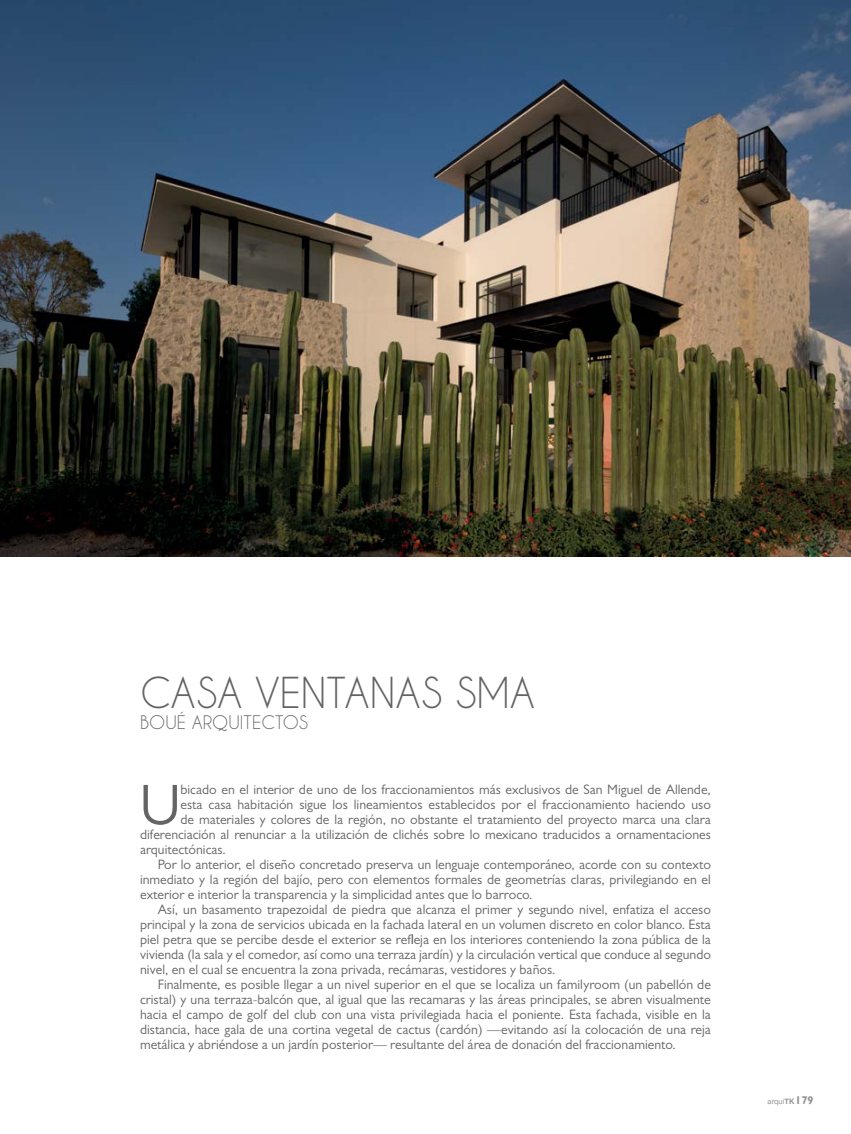
<style>
.page{position:relative;width:851px;height:1134px;background:#fff}
.page>*{position:absolute;margin:0;border:0;box-sizing:border-box;transform-origin:0 0}
.t1{font:57.75px "Gill Sans MT Pro";color:#636466}
.t2{font:40px "Caviar Dreams";color:#636466}
.t3{font:17.5px "Caviar Dreams";color:#636466}
.t4{font:13.75px "Gill Sans MT Pro";color:#636466}
.t5{font:7.5px "Helvetica Neue";letter-spacing:.005em;color:#939598}
.s1{font-weight:700}
.s2{font-family:"Gill Sans MT Pro";font-weight:700;font-size:11.25px}
</style>
<div class="page">
<img style="left:0;top:0;width:850px;height:557px">
<h2 class="t2" style="left:140px;top:669px;width:396px">CASA VENTANAS SMA</h2>
<p class="t3" style="left:140px;top:712px;width:169px">BOUÉ ARQUITECTOS</p>
<h1 class="t1" style="left:140px;top:770px;width:42px">U</h1>
<p class="t4" style="left:180px;top:781px;width:532px">bicado en el interior de uno de los fraccionamientos más exclusivos de San Miguel de Allende,</p>
<p class="t4" style="left:180px;top:796px;width:532px">esta casa habitación sigue los lineamientos establecidos por el fraccionamiento haciendo uso</p>
<p class="t4" style="left:180px;top:811px;width:532px">de materiales y colores de la región, no obstante el tratamiento del proyecto marca una clara</p>
<p class="t4" style="left:140px;top:826px;width:572px">diferenciación al renunciar a la utilización de clichés sobre lo mexicano traducidos a ornamentaciones</p>
<p class="t4" style="left:140px;top:841px;width:87px">arquitectónicas.</p>
<p class="t4" style="left:158px;top:856px;width:554px">Por lo anterior, el diseño concretado preserva un lenguaje contemporáneo, acorde con su contexto</p>
<p class="t4" style="left:140px;top:871px;width:572px">inmediato y la región del bajío, pero con elementos formales de geometrías claras, privilegiando en el</p>
<p class="t4" style="left:140px;top:886px;width:394px">exterior e interior la transparencia y la simplicidad antes que lo barroco.</p>
<p class="t4" style="left:158px;top:901px;width:554px">Así, un basamento trapezoidal de piedra que alcanza el primer y segundo nivel, enfatiza el acceso</p>
<p class="t4" style="left:140px;top:916px;width:572px">principal y la zona de servicios ubicada en la fachada lateral en un volumen discreto en color blanco. Esta</p>
<p class="t4" style="left:140px;top:931px;width:572px">piel petra que se percibe desde el exterior se refleja en los interiores conteniendo la zona pública de la</p>
<p class="t4" style="left:140px;top:946px;width:572px">vivienda (la sala y el comedor, así como una terraza jardín) y la circulación vertical que conduce al segundo</p>
<p class="t4" style="left:140px;top:961px;width:416px">nivel, en el cual se encuentra la zona privada, recámaras, vestidores y baños.</p>
<p class="t4" style="left:158px;top:976px;width:554px">Finalmente, es posible llegar a un nivel superior en el que se localiza un familyroom (un pabellón de</p>
<p class="t4" style="left:140px;top:991px;width:572px">cristal) y una terraza-balcón que, al igual que las recamaras y las áreas principales, se abren visualmente</p>
<p class="t4" style="left:140px;top:1006px;width:572px">hacia el campo de golf del club con una vista privilegiada hacia el poniente. Esta fachada, visible en la</p>
<p class="t4" style="left:140px;top:1021px;width:572px">distancia, hace gala de una cortina vegetal de cactus (cardón) —evitando así la colocación de una reja</p>
<p class="t4" style="left:140px;top:1036px;width:537px">metálica y abriéndose a un jardín posterior— resultante del área de donación del fraccionamiento.</p>
<p class="t5" style="left:767px;top:1095px;width:48px">arqui<span class="s1">TK</span><span class="s2">179</span></p>
</div>
